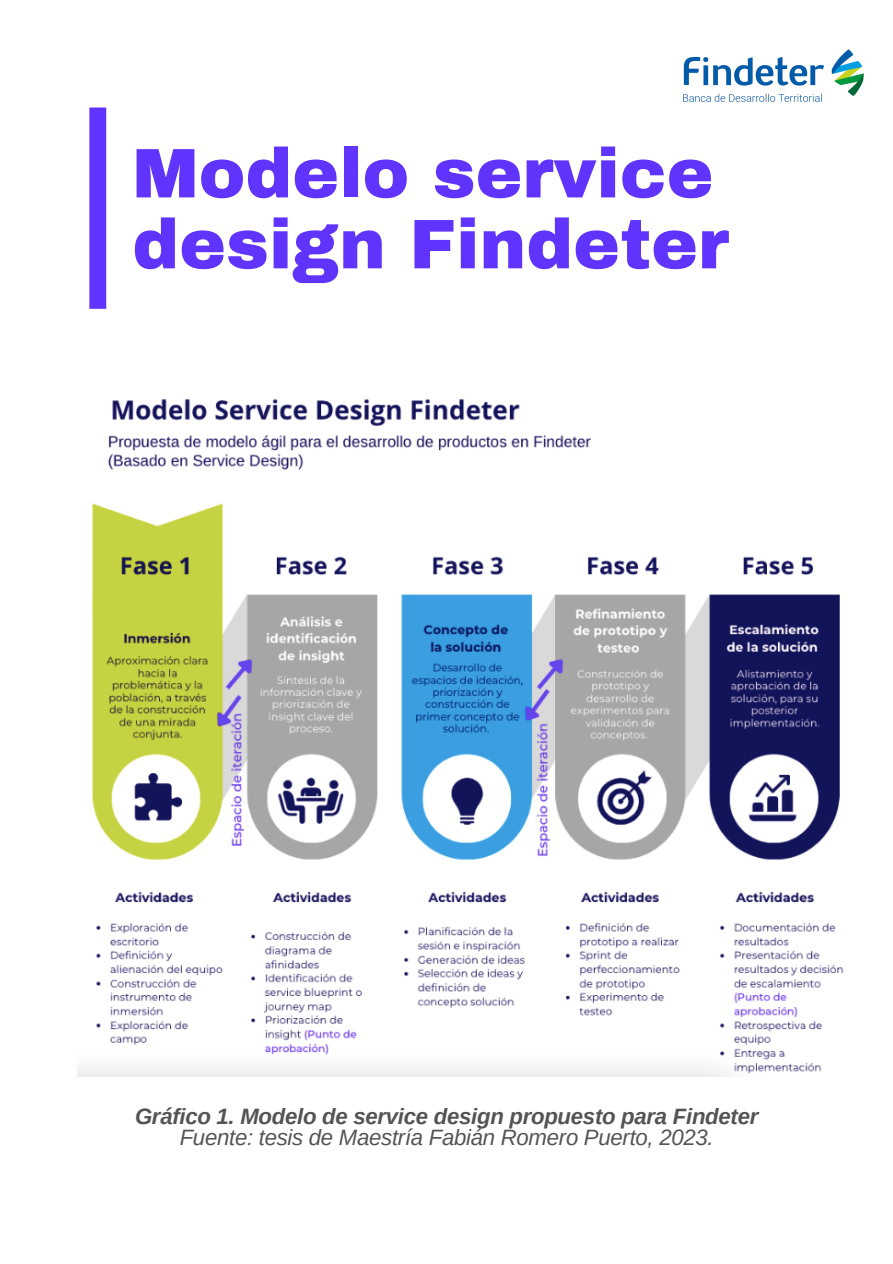
<style>
.page{position:relative;width:893px;height:1264px;background:#fff}
.page>*{position:absolute;margin:0;border:0;box-sizing:border-box;transform-origin:0 0}
.t1{font:900 70.2px/70.8px "Archivo";color:#6034fd}
.t2{font:italic 700 22.2px "Arimo";letter-spacing:-.015em;color:#545454}
.t3{font:italic 22.2px "Arimo";letter-spacing:-.015em;color:#545454}
</style>
<div class="page">
<div style="left:89px;top:107px;width:17px;height:202px;background:#6034fd"></div>
<img style="left:683px;top:49px;width:181px;height:53px">
<img style="left:77px;top:398px;width:767px;height:678px">
<p class="t1" style="left:132px;top:138px;width:598px">Modelo service design Findeter</p>
<p class="t2" style="left:135px;top:1103px;width:625px">Gráfico 1. Modelo de service design propuesto para Findeter</p>
<p class="t3" style="left:180px;top:1124px;width:535px">Fuente: tesis de Maestría Fabián Romero Puerto, 2023.</p>
</div>
